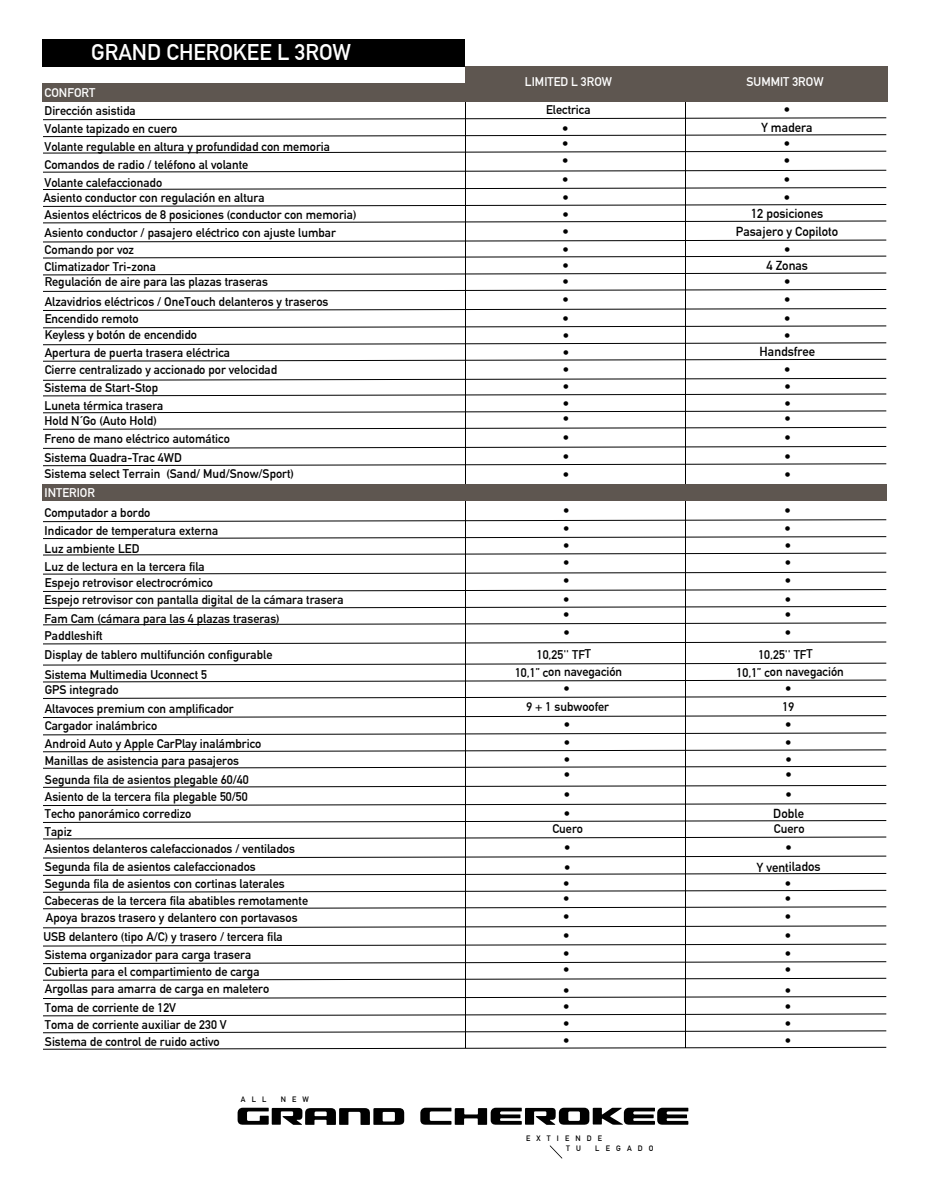
<style>
.page{position:relative;width:926px;height:1185px;background:#fff}
.page>*{position:absolute;margin:0;border:0;box-sizing:border-box;transform-origin:0 0}
.t1{font:700 22.2px "DIN Alternate";color:#fff}
.t2{font:700 12.75px/17.2px "DIN Alternate";letter-spacing:-.005em;color:#000;text-align:justify}
.t3{font:700 12.3px/18px "DIN Alternate";color:#000}
.t4{font:700 12.3px "DIN Alternate";color:#fff}
.t5{font:700 7.65px/10.8px "DIN Alternate";letter-spacing:.8em;color:#000}
</style>
<div class="page">
<svg style="left:549px;top:1145px;width:13px;height:14px"></svg>
<svg style="left:420px;top:1108px;width:268px;height:17px"></svg>
<svg style="left:237px;top:1108px;width:167px;height:17px"></svg>
<hr style="left:465px;top:102px;width:1px;height:946px;background:#000">
<hr style="left:684px;top:102px;width:1px;height:946px;background:#000">
<div style="left:42px;top:84px;width:845px;height:18px;background:#5e5650"></div>
<div style="left:43px;top:484px;width:844px;height:17px;background:#5e5650"></div>
<svg style="left:43px;top:117px;width:844px;height:3px"></svg>
<svg style="left:43px;top:134px;width:844px;height:3px"></svg>
<svg style="left:43px;top:150px;width:844px;height:4px"></svg>
<svg style="left:43px;top:170px;width:844px;height:3px"></svg>
<svg style="left:43px;top:187px;width:844px;height:3px"></svg>
<svg style="left:43px;top:204px;width:844px;height:3px"></svg>
<svg style="left:43px;top:220px;width:844px;height:4px"></svg>
<svg style="left:43px;top:239px;width:844px;height:4px"></svg>
<svg style="left:43px;top:519px;width:844px;height:3px"></svg>
<svg style="left:43px;top:536px;width:844px;height:3px"></svg>
<svg style="left:43px;top:552px;width:844px;height:4px"></svg>
<svg style="left:43px;top:571px;width:844px;height:4px"></svg>
<svg style="left:43px;top:589px;width:844px;height:3px"></svg>
<svg style="left:43px;top:606px;width:844px;height:3px"></svg>
<svg style="left:43px;top:622px;width:844px;height:4px"></svg>
<svg style="left:43px;top:641px;width:844px;height:4px"></svg>
<svg style="left:43px;top:662px;width:844px;height:4px"></svg>
<svg style="left:43px;top:679px;width:844px;height:4px"></svg>
<svg style="left:43px;top:696px;width:844px;height:3px"></svg>
<svg style="left:43px;top:715px;width:844px;height:3px"></svg>
<svg style="left:43px;top:732px;width:844px;height:4px"></svg>
<svg style="left:43px;top:749px;width:844px;height:4px"></svg>
<svg style="left:43px;top:766px;width:844px;height:3px"></svg>
<svg style="left:43px;top:785px;width:844px;height:3px"></svg>
<svg style="left:43px;top:803px;width:844px;height:3px"></svg>
<svg style="left:43px;top:820px;width:844px;height:3px"></svg>
<svg style="left:43px;top:836px;width:844px;height:4px"></svg>
<svg style="left:43px;top:855px;width:844px;height:4px"></svg>
<svg style="left:43px;top:873px;width:844px;height:3px"></svg>
<svg style="left:43px;top:890px;width:844px;height:3px"></svg>
<svg style="left:43px;top:906px;width:844px;height:4px"></svg>
<svg style="left:43px;top:925px;width:844px;height:4px"></svg>
<svg style="left:43px;top:943px;width:844px;height:4px"></svg>
<svg style="left:43px;top:961px;width:844px;height:3px"></svg>
<svg style="left:43px;top:978px;width:844px;height:3px"></svg>
<svg style="left:43px;top:996px;width:844px;height:3px"></svg>
<svg style="left:43px;top:1013px;width:844px;height:4px"></svg>
<svg style="left:43px;top:1030px;width:844px;height:4px"></svg>
<svg style="left:43px;top:1047px;width:844px;height:3px"></svg>
<svg style="left:43px;top:255px;width:844px;height:4px"></svg>
<svg style="left:43px;top:272px;width:844px;height:4px"></svg>
<svg style="left:43px;top:289px;width:844px;height:3px"></svg>
<svg style="left:43px;top:308px;width:844px;height:3px"></svg>
<svg style="left:43px;top:325px;width:844px;height:4px"></svg>
<svg style="left:43px;top:342px;width:844px;height:3px"></svg>
<svg style="left:43px;top:359px;width:844px;height:3px"></svg>
<svg style="left:43px;top:378px;width:844px;height:3px"></svg>
<svg style="left:43px;top:393px;width:844px;height:4px"></svg>
<svg style="left:43px;top:410px;width:844px;height:4px"></svg>
<svg style="left:43px;top:427px;width:844px;height:3px"></svg>
<svg style="left:43px;top:446px;width:844px;height:3px"></svg>
<svg style="left:43px;top:463px;width:844px;height:3px"></svg>
<div style="left:465px;top:67px;width:422px;height:35px;background:#5e5650"></div>
<div style="left:43px;top:39px;width:422px;height:28px;background:#000"></div>
<h1 class="t1" style="left:91px;top:35px;width:261px">GRAND CHEROKEE L 3ROW</h1>
<p class="t4" style="left:45px;top:83px;width:52px">CONFORT</p>
<p class="t3" style="left:45px;top:101px;width:287px">Dirección asistida<br>Volante tapizado en cuero<br>Volante regulable en altura y profundidad con memoria<br>Comandos de radio / teléfono al volante<br>Volante calefaccionado</p>
<p class="t3" style="left:43px;top:188px;width:314px;line-height:16.6px">Asiento conductor con regulación en altura<br>Asientos eléctricos de 8 posiciones (conductor con memoria)</p>
<p class="t3" style="left:45px;top:223px;width:293px;line-height:17px">Asiento conductor / pasajero eléctrico con ajuste lumbar<br>Comando por voz<br>Climatizador Tri-zona</p>
<p class="t3" style="left:45px;top:271px;width:285px;line-height:19.8px">Regulación de aire para las plazas traseras<br>Alzavidrios eléctricos / OneTouch delanteros y traseros</p>
<p class="t3" style="left:45px;top:309px;width:154px;line-height:16.6px">Encendido remoto<br>Keyless y botón de encendido</p>
<p class="t3" style="left:45px;top:344px;width:234px;line-height:16.5px">Apertura de puerta trasera eléctrica<br>Cierre centralizado y accionado por velocidad</p>
<p class="t3" style="left:45px;top:378px;width:120px">Sistema de Start-Stop<br>Luneta térmica trasera</p>
<p class="t3" style="left:45px;top:411px;width:187px">Hold N´Go (Auto Hold)<br>Freno de mano eléctrico automático<br>Sistema Quadra-Trac 4WD</p>
<p class="t3" style="left:45px;top:464px;width:251px">Sistema select Terrain (Sand/ Mud/Snow/Sport)</p>
<p class="t3" style="left:44px;top:503px;width:175px">Computador a bordo<br>Indicador de temperatura externa<br>Luz ambiente LED<br>Luz de lectura en la tercera fila</p>
<p class="t3" style="left:45px;top:573px;width:300px;line-height:16.8px">Espejo retrovisor electrocrómico<br>Espejo retrovisor con pantalla digital de la cámara trasera</p>
<p class="t3" style="left:45px;top:610px;width:237px;line-height:16.5px">Fam Cam (cámara para las 4 plazas traseras)<br>Paddleshift</p>
<p class="t3" style="left:45px;top:643px;width:229px;line-height:20.1px">Display de tablero multifunción configurable<br>Sistema Multimedia Uconnect 5</p>
<p class="t3" style="left:45px;top:679px;width:191px;line-height:19.4px">GPS integrado<br>Altavoces premium con amplificador</p>
<p class="t3" style="left:45px;top:716px;width:218px">Cargador inalámbrico<br>Android Auto y Apple CarPlay inalámbrico Manillas de asistencia para pasajeros Segunda fila de asientos plegable 60/40<br>Asiento de la tercera fila plegable 50/50</p>
<p class="t3" style="left:45px;top:803px;width:148px;line-height:18.5px">Techo panorámico corredizo<br>Tapiz</p>
<p class="t3" style="left:45px;top:839px;width:265px;line-height:17.2px">Asientos delanteros calefaccionados / ventilados Segunda fila de asientos calefaccionados<br>Segunda fila de asientos con cortinas laterales Cabeceras de la tercera fila abatibles remotamente Apoya brazos trasero y delantero con portavasos</p>
<p class="t3" style="left:43px;top:927px;width:241px;line-height:17.2px">USB delantero (tipo A/C) y trasero / tercera fila Sistema organizador para carga trasera Cubierta para el compartimiento de carga Argollas para amarra de carga en maletero</p>
<p class="t3" style="left:45px;top:998px;width:183px;line-height:16.8px">Toma de corriente de 12V<br>Toma de corriente auxiliar de 230 V<br>Sistema de control de ruido activo</p>
<p class="t4" style="left:45px;top:483px;width:52px">INTERIOR</p>
<p class="t5" style="left:241px;top:1093px;width:27px">ALL</p>
<p class="t5" style="left:281px;top:1093px;width:30px">NEW</p>
<p class="t4" style="left:525px;top:72px;width:89px">LIMITED L 3ROW</p>
<p class="t4" style="left:746px;top:72px;width:79px">SUMMIT 3ROW</p>
<p class="t3" style="left:546px;top:100px;width:46px">Electrica</p>
<p class="t2" style="left:562px;top:119px;width:8px;line-height:15.8px">• •</p>
<p class="t2" style="left:562px;top:151px;width:8px">• • • • • • • •</p>
<p class="t2" style="left:562px;top:290px;width:8px;line-height:18.8px">• •</p>
<p class="t2" style="left:562px;top:326px;width:8px">• • • •</p>
<p class="t2" style="left:761px;top:101px;width:53px;text-align:center">•<br>Y madera •<br>•</p>
<p class="t2" style="left:783px;top:170px;width:8px;line-height:17.9px">• •</p>
<p class="t2" style="left:735px;top:203px;width:104px;line-height:18px;text-align:center">12 posiciones<br>Pasajero y Copiloto •</p>
<p class="t2" style="left:766px;top:257px;width:43px;line-height:15.8px;text-align:center">4 Zonas •</p>
<p class="t2" style="left:784px;top:290px;width:8px;line-height:18.8px">• •</p>
<p class="t2" style="left:759px;top:326px;width:57px;line-height:16.4px;text-align:center">•<br>Handsfree</p>
<p class="t2" style="left:784px;top:360px;width:8px">• •</p>
<p class="t2" style="left:563px;top:394px;width:8px;line-height:15.8px">• •</p>
<p class="t2" style="left:563px;top:428px;width:8px;line-height:18.3px">• • •</p>
<p class="t2" style="left:784px;top:394px;width:8px;line-height:15.8px">• •</p>
<p class="t2" style="left:784px;top:428px;width:8px;line-height:18.3px">• • •</p>
<p class="t2" style="left:563px;top:501px;width:8px;line-height:17.7px">• • • • • •</p>
<p class="t2" style="left:563px;top:605px;width:8px">• •</p>
<p class="t2" style="left:784px;top:501px;width:8px;line-height:17.7px">• • • • • •</p>
<p class="t2" style="left:784px;top:605px;width:8px">• •</p>
<p class="t3" style="left:515px;top:644px;width:109px;text-indent:22px">10,25'' TFT<br>10,1” con navegación</p>
<p class="t3" style="left:736px;top:644px;width:109px;text-indent:22px">10,25'' TFT<br>10,1” con navegación</p>
<p class="t2" style="left:563px;top:679px;width:8px">•</p>
<p class="t2" style="left:785px;top:679px;width:8px">•</p>
<p class="t3" style="left:526px;top:697px;width:84px">9 + 1 subwoofer</p>
<p class="t3" style="left:782px;top:697px;width:13px">19</p>
<p class="t2" style="left:563px;top:715px;width:8px">• • •</p>
<p class="t2" style="left:564px;top:764px;width:8px;line-height:19.2px">• • •</p>
<p class="t2" style="left:564px;top:838px;width:8px">•</p>
<p class="t3" style="left:552px;top:819px;width:32px">Cuero</p>
<p class="t2" style="left:785px;top:715px;width:8px">• • •</p>
<p class="t2" style="left:773px;top:765px;width:32px;line-height:19px;text-align:center">•<br>•<br>Doble</p>
<p class="t2" style="left:785px;top:838px;width:8px">•</p>
<p class="t3" style="left:774px;top:819px;width:32px">Cuero</p>
<p class="t2" style="left:563px;top:858px;width:9px">• •</p>
<p class="t2" style="left:756px;top:858px;width:65px;text-align:center">Y ventilados •</p>
<p class="t2" style="left:563px;top:889px;width:8px">•</p>
<p class="t2" style="left:784px;top:889px;width:8px">•</p>
<p class="t2" style="left:563px;top:906px;width:8px;line-height:18.8px">• • •</p>
<p class="t2" style="left:563px;top:958px;width:8px;line-height:20.9px">• •</p>
<p class="t2" style="left:563px;top:997px;width:8px">• • •</p>
<p class="t2" style="left:784px;top:906px;width:8px;line-height:18.8px">• • •</p>
<p class="t2" style="left:784px;top:958px;width:8px;line-height:20.9px">• •</p>
<p class="t2" style="left:784px;top:997px;width:8px">• • •</p>
<p class="t5" style="left:566px;top:1132px;width:38px;text-indent:-40px">EXTIENDE<br>T U</p>
<p class="t5" style="left:595px;top:1143px;width:60px">LEGADO</p>
</div>
